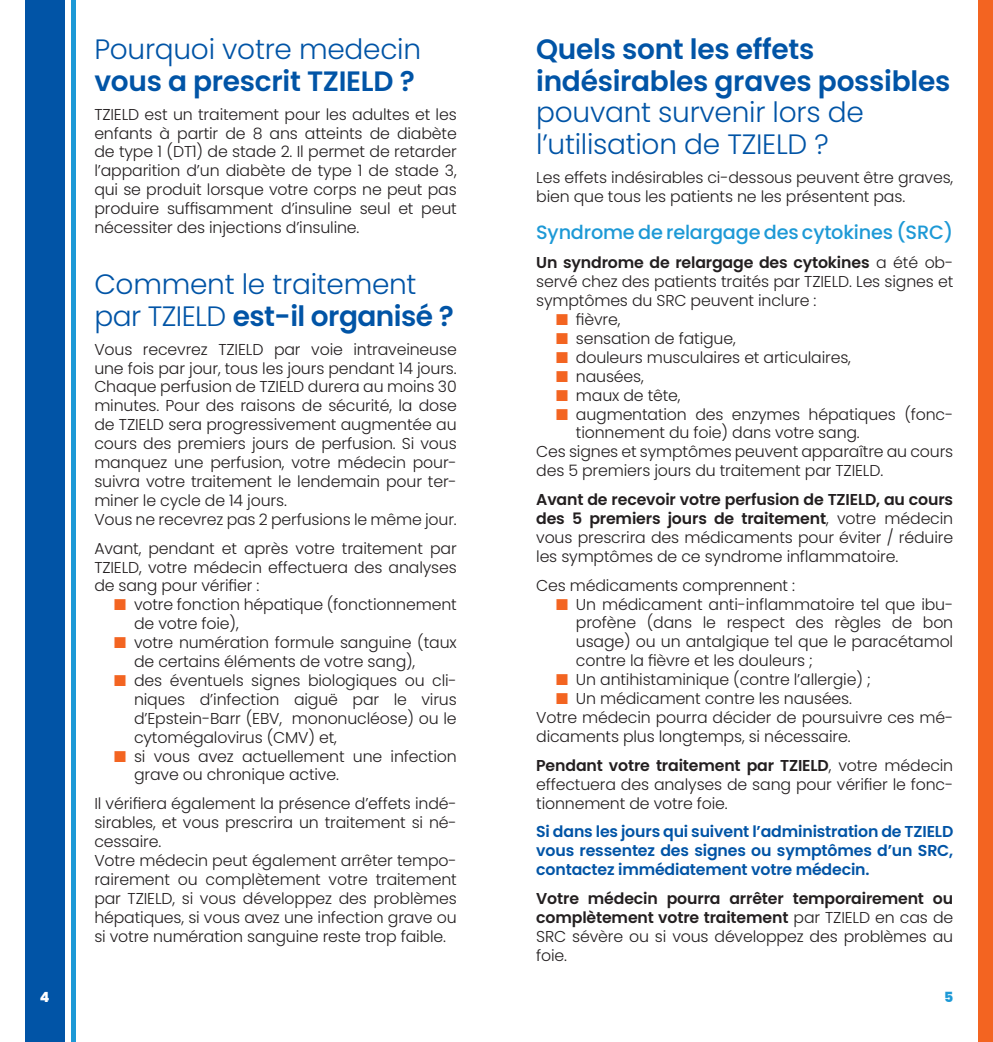
<style>
.page{position:relative;width:993px;height:1042px;background:#fff}
.page>*{position:absolute;margin:0;border:0;box-sizing:border-box;transform-origin:0 0}
.t1{font:300 28px/31.5px "Poppins";letter-spacing:-.01em;color:#0154a6}
.t2{font:600 28px/31.5px "Poppins";letter-spacing:-.01em;color:#0154a6}
.t3{font:500 19.25px "Poppins";letter-spacing:-.01em;color:#1d99d6}
.t4{font:300 15.75px/18.9px "Poppins";letter-spacing:-.01em;color:#231f20;text-align:justify}
.t5{font:600 15.75px/18.9px "Poppins";letter-spacing:-.01em;color:#231f20;text-align:justify}
.t6{font:600 15.75px/18.9px "Poppins";letter-spacing:-.01em;color:#0154a6;text-align:justify}
.t7{font:800 14px "Poppins";color:#fff}
.t8{font:800 14px "Poppins";color:#1d99d6}
.s1{font-weight:600}
.s2{color:#f36421}
.s3{font-weight:300}
</style>
<div class="page">
<div style="left:25px;top:0;width:39px;height:1042px;background:#0154a6"></div>
<div style="left:71px;top:0;width:5px;height:1042px;background:#1d99d6"></div>
<div style="left:977px;top:0;width:15px;height:1042px;background:#f36421"></div>
<h1 class="t1" style="left:94px;top:34px;width:328px">Pourquoi votre medecin</h1>
<h1 class="t2" style="left:94px;top:65px;width:322px">vous a prescrit TZIELD ?</h1>
<p class="t4" style="left:94px;top:105px;width:364px">TZIELD est un traitement pour les adultes et les enfants à partir de 8 ans atteints de diabète de type 1 (DT1) de stade 2. Il permet de retarder l’apparition d’un diabète de type 1 de stade 3, qui se produit lorsque votre corps ne peut pas produire suffisamment d’insuline seul et peut nécessiter des injections d’insuline.</p>
<h1 class="t1" style="left:94px;top:269px;width:361px">Comment le traitement par TZIELD <span class="s1">est-il organisé ?</span></h1>
<p class="t4" style="left:94px;top:340px;width:364px;text-align:left">Vous recevrez TZIELD par voie intraveineuse une fois par jour, tous les jours pendant 14 jours.<br>Chaque perfusion de TZIELD durera au moins 30 minutes. Pour des raisons de sécurité, la dose de TZIELD sera progressivement augmentée au cours des premiers jours de perfusion. Si vous manquez une perfusion, votre médecin pour&shy;suivra votre traitement le lendemain pour ter&shy;miner le cycle de 14 jours.<br>Vous ne recevrez pas 2 perfusions le même jour.</p>
<p class="t4" style="left:94px;top:539px;width:364px">Avant, pendant et après votre traitement par TZIELD, votre médecin effectuera des analyses de sang pour vérifier :</p>
<p class="t4" style="left:134px;top:595px;width:324px;text-indent:-20px"><span class="s2">■</span> votre fonction hépatique (fonctionnement de votre foie),</p>
<p class="t4" style="left:134px;top:633px;width:324px;text-indent:-20px"><span class="s2">■</span> votre numération formule sanguine (taux de certains éléments de votre sang),</p>
<p class="t4" style="left:134px;top:671px;width:324px;text-indent:-20px"><span class="s2">■</span> des éventuels signes biologiques ou cli&shy;niques d’infection aiguë par le virus d’Epstein-Barr (EBV, mononucléose) ou le cytomégalovirus (CMV) et,</p>
<p class="t4" style="left:134px;top:747px;width:324px;text-indent:-20px"><span class="s2">■</span> si vous avez actuellement une infection grave ou chronique active.</p>
<p class="t4" style="left:94px;top:794px;width:364px;text-align:left">Il vérifiera également la présence d’effets indé&shy;sirables, et vous prescrira un traitement si né&shy;cessaire.<br>Votre médecin peut également arrêter tempo&shy;rairement ou complètement votre traitement par TZIELD, si vous développez des problèmes hépatiques, si vous avez une infection grave ou si votre numération sanguine reste trop faible.</p>
<h1 class="t2" style="left:536px;top:34px;width:415px">Quels sont les effets indésirables graves possibles</h1>
<h1 class="t1" style="left:536px;top:97px;width:329px">pouvant survenir lors de l’utilisation de TZIELD ?</h1>
<p class="t4" style="left:536px;top:168px;width:418px">Les effets indésirables ci-dessous peuvent être graves, bien que tous les patients ne les présentent pas.</p>
<p class="t3" style="left:536px;top:222px;width:418px">Syndrome de relargage des cytokines (SRC)</p>
<p class="t4" style="left:536px;top:253px;width:418px"><span class="s1">Un syndrome de relargage des cytokines</span> a été ob&shy;servé chez des patients traités par TZIELD. Les signes et symptômes du SRC peuvent inclure :</p>
<p class="t4" style="left:556px;top:310px;width:66px"><span class="s2">■</span> fièvre,</p>
<p class="t4" style="left:556px;top:329px;width:181px"><span class="s2">■</span> sensation de fatigue,</p>
<p class="t4" style="left:556px;top:348px;width:296px"><span class="s2">■</span> douleurs musculaires et articulaires,</p>
<p class="t4" style="left:556px;top:367px;width:89px"><span class="s2">■</span> nausées,</p>
<p class="t4" style="left:556px;top:386px;width:126px"><span class="s2">■</span> maux de tête,</p>
<p class="t4" style="left:556px;top:405px;width:398px"><span class="s2">■</span> augmentation des enzymes hépatiques (fonc-</p>
<p class="t4" style="left:575px;top:423px;width:285px">tionnement du foie) dans votre sang.</p>
<p class="t4" style="left:536px;top:442px;width:418px">Ces signes et symptômes peuvent apparaître au cours</p>
<p class="t4" style="left:536px;top:461px;width:348px">des 5 premiers jours du traitement par TZIELD.</p>
<p class="t4" style="left:536px;top:490px;width:418px"><span class="s1">Avant de recevoir votre perfusion de TZIELD, au cours des 5 premiers jours de traitement</span>, votre médecin vous prescrira des médicaments pour éviter / réduire les symptômes de ce syndrome inflammatoire.</p>
<p class="t4" style="left:536px;top:576px;width:260px">Ces médicaments comprennent :</p>
<p class="t4" style="left:575px;top:595px;width:379px;text-indent:-20px"><span class="s2">■</span> Un médicament anti-inflammatoire tel que ibu&shy;profène (dans le respect des règles de bon usage) ou un antalgique tel que le paracétamol contre la fièvre et les douleurs ;</p>
<p class="t4" style="left:556px;top:670px;width:316px"><span class="s2">■</span> Un antihistaminique (contre l’allergie) ;</p>
<p class="t4" style="left:536px;top:689px;width:418px;text-align:left;text-indent:20px"><span class="s2">■</span> Un médicament contre les nausées.<br>Votre médecin pourra décider de poursuivre ces mé&shy;dicaments plus longtemps, si nécessaire.</p>
<p class="t4" style="left:536px;top:756px;width:418px"><span class="s1">Pendant votre traitement par TZIELD</span>, votre médecin effectuera des analyses de sang pour vérifier le fonc&shy;tionnement de votre foie.</p>
<p class="t6" style="left:536px;top:822px;width:418px">Si dans les jours qui suivent l’administration de TZIELD vous ressentez des signes ou symptômes d’un SRC, contactez immédiatement votre médecin.</p>
<p class="t5" style="left:536px;top:889px;width:418px">Votre médecin pourra arrêter temporairement ou complètement votre traitement <span class="s3">par TZIELD en cas de SRC sévère ou si vous développez des problèmes au foie.</span></p>
<p class="t7" style="left:40px;top:989px;width:11px">4</p>
<p class="t8" style="left:943px;top:989px;width:11px">5</p>
</div>
